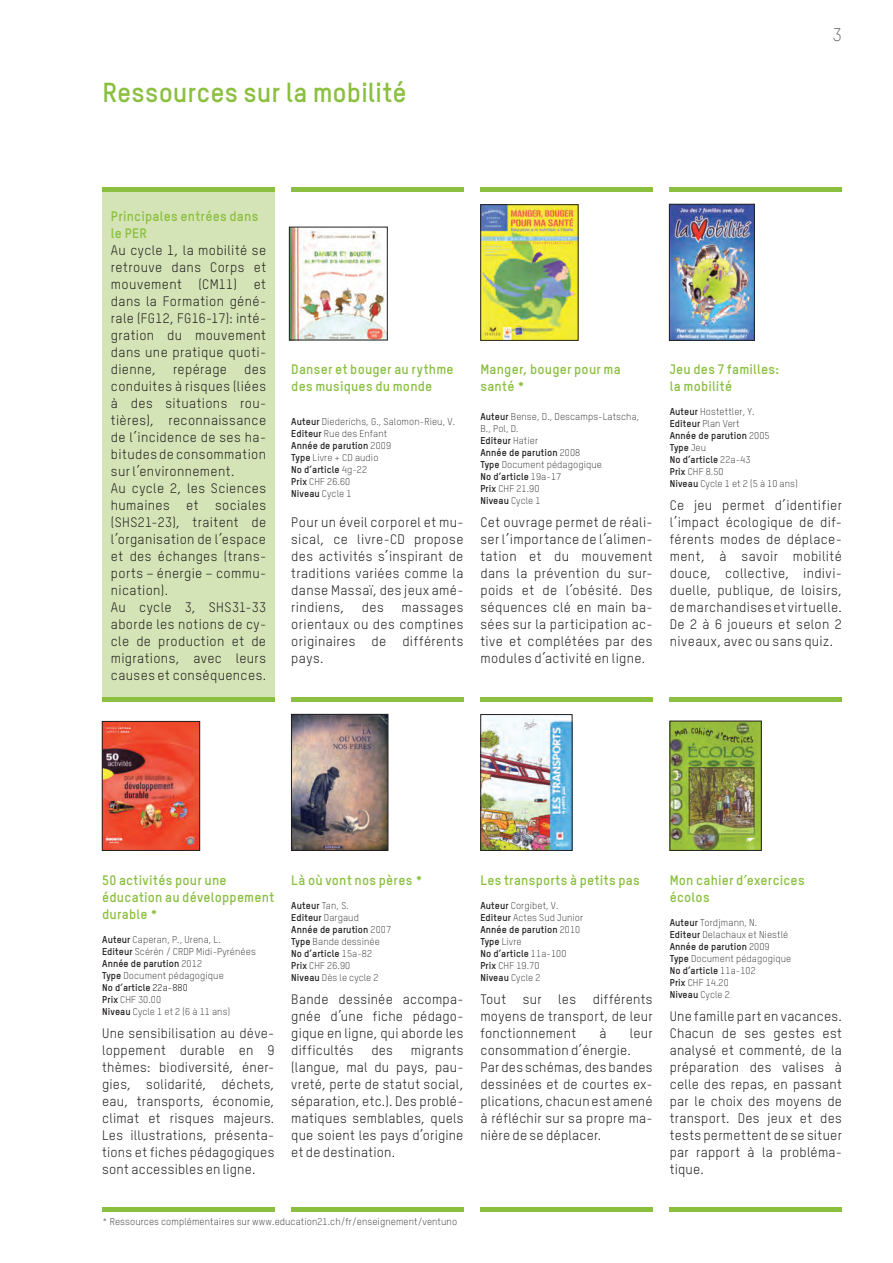
<style>
.page{position:relative;width:893px;height:1263px;background:#fff}
.page>*{position:absolute;margin:0;border:0;box-sizing:border-box;transform-origin:0 0}
.t1{font:700 27px "TSTARPRO";letter-spacing:.005em;color:#8abf3f}
.t2{font:300 18px "TSTARPRO";color:#57585a}
.t3{font:13.5px/17px "TSTARPRO";letter-spacing:.025em;color:#231f20;text-align:justify}
.t4{font:700 13.5px/17px "TSTARPRO";letter-spacing:.015em;color:#8abf3f}
.t5{font:300 9.75px/12px "TSTARPRO";letter-spacing:.01em;color:#231f20}
.s1{font-weight:700}
.s2{font-weight:400}
</style>
<div class="page">
<div style="left:102px;top:189px;width:173px;height:510px;background:#d4e4b6"></div>
<img style="left:291px;top:229px;width:94px;height:109px">
<img style="left:104px;top:723px;width:94px;height:126px">
<div style="left:102px;top:721px;width:98px;height:130px;border:1px solid #231f20"></div>
<img style="left:293px;top:716px;width:93px;height:133px">
<div style="left:291px;top:714px;width:97px;height:137px;border:1px solid #231f20"></div>
<hr style="left:102px;top:187px;width:172px;height:4px;background:#8abf3f">
<hr style="left:291px;top:187px;width:172px;height:4px;background:#8abf3f">
<div style="left:102px;top:697px;width:172px;height:5px;background:#8abf3f"></div>
<div style="left:291px;top:697px;width:172px;height:5px;background:#8abf3f"></div>
<hr style="left:480px;top:187px;width:173px;height:4px;background:#8abf3f">
<hr style="left:670px;top:187px;width:172px;height:4px;background:#8abf3f">
<div style="left:480px;top:697px;width:173px;height:5px;background:#8abf3f"></div>
<div style="left:670px;top:697px;width:172px;height:5px;background:#8abf3f"></div>
<hr style="left:102px;top:1208px;width:172px;height:4px;background:#8abf3f">
<hr style="left:291px;top:1208px;width:172px;height:4px;background:#8abf3f">
<hr style="left:480px;top:1208px;width:173px;height:4px;background:#8abf3f">
<hr style="left:670px;top:1208px;width:172px;height:4px;background:#8abf3f">
<img style="left:482px;top:206px;width:94px;height:133px">
<div style="left:480px;top:204px;width:98px;height:137px;border:1px solid #231f20"></div>
<img style="left:482px;top:716px;width:88px;height:133px">
<div style="left:480px;top:714px;width:92px;height:137px;border:1px solid #231f20"></div>
<img style="left:671px;top:206px;width:82px;height:133px">
<div style="left:669px;top:204px;width:86px;height:137px;border:1px solid #231f20"></div>
<img style="left:672px;top:723px;width:87px;height:126px">
<h1 class="t1" style="left:102px;top:75px;width:306px">Ressources sur la mobilité</h1>
<h2 class="t2" style="left:833px;top:24px;width:11px">3</h2>
<p class="t4" style="left:111px;top:207px;width:149px">Principales entrées dans le PER</p>
<p class="t3" style="left:111px;top:242px;width:157px">Au cycle 1, la mobilité se retrouve dans Corps et mouvement (CM11) et dans la Formation géné&shy;rale (FG12, FG16-17): inté&shy;gration du mouvement dans une pratique quoti&shy;dienne,</p>
<p class="t3" style="left:173px;top:361px;width:56px">repérage</p>
<p class="t3" style="left:111px;top:361px;width:157px;text-align:left;text-indent:133px">des conduites à risques (liées à des situations rou&shy;tières), reconnaissance de l’incidence de ses ha&shy;bitudes de consommation sur l’environnement.<br>Au cycle 2, les Sciences humaines et sociales (SHS21-23), traitent de l’organisation de l’espace et des échanges (trans&shy;ports – énergie – commu&shy;nication).<br>Au cycle 3, SHS31-33 aborde les notions de cy&shy;cle de production et de migrations, avec leurs causes et conséquences.</p>
<p class="t4" style="left:291px;top:361px;width:164px">Danser et bouger au rythme des musiques du monde</p>
<p class="t5" style="left:291px;top:415px;width:165px"><span class="s1">Auteur</span> Diederichs, G., Salomon-Rieu, V.<br><span class="s1">Editeur</span> Rue des Enfant<br><span class="s1">Année de parution</span> 2009<br><span class="s1">Type</span> Livre + CD audio<br><span class="s1">No d’article</span> 4g-22<br><span class="s1">Prix</span> CHF 26.60<br><span class="s1">Niveau</span> Cycle 1</p>
<p class="t3" style="left:291px;top:514px;width:174px">Pour un éveil corporel et mu&shy;sical, ce livre-CD propose des activités s’inspirant de traditions variées comme la danse Massaï, des jeux amé&shy;rindiens,</p>
<p class="t3" style="left:362px;top:599px;width:23px">des</p>
<p class="t3" style="left:291px;top:599px;width:174px;text-indent:110px">massages orientaux ou des comptines originaires de différents pays.</p>
<p class="t4" style="left:480px;top:361px;width:142px">Manger, bouger pour ma santé *</p>
<p class="t5" style="left:480px;top:411px;width:161px"><span class="s1">Auteur</span> Bense, D., Descamps-Latscha,<br>B., Pol, D.<br><span class="s1">Editeur</span> Hatier<br><span class="s1">Année de parution</span> 2008<br><span class="s1">Type</span> Document pédagogique<br><span class="s1">No d’article</span> 19a-17<br><span class="s1">Prix</span> CHF 21.90<br><span class="s1">Niveau</span> Cycle 1</p>
<p class="t3" style="left:480px;top:514px;width:174px">Cet ouvrage permet de réali&shy;ser l’importance de l’alimen&shy;tation et du mouvement dans la prévention du sur&shy;poids et de l’obésité. Des séquences clé en main ba&shy;sées sur la participation ac&shy;tive et complétées par des modules d’activité en ligne.</p>
<p class="t4" style="left:670px;top:361px;width:111px">Jeu des 7 familles: la mobilité</p>
<p class="t5" style="left:670px;top:406px;width:130px"><span class="s1">Auteur</span> Hostettler, Y.<br><span class="s1">Editeur</span> Plan Vert<br><span class="s1">Année de parution</span> 2005<br><span class="s1">Type</span> Jeu<br><span class="s1">No d’article</span> 22a-43<br><span class="s1">Prix</span> CHF 8.50<br><span class="s1">Niveau</span> Cycle 1 et 2 (5 à 10 ans)</p>
<p class="t3" style="left:670px;top:497px;width:174px">Ce jeu permet d’identifier l’impact écologique de dif&shy;férents modes de déplace&shy;ment, à savoir mobilité douce, collective, indivi&shy;duelle, publique, de loisirs, de marchandises et virtuelle.<br>De 2 à 6 joueurs et selon 2 niveaux, avec ou sans quiz.</p>
<p class="t4" style="left:102px;top:871px;width:174px">50 activités pour une éducation au développement durable *</p>
<p class="t5" style="left:102px;top:933px;width:155px"><span class="s1">Auteur</span> Caperan, P., Urena, L.<br><span class="s1">Editeur</span> Scérén / CRDP Midi-Pyrénées<br><span class="s1">Année de parution</span> 2012<br><span class="s1">Type</span> Document pédagogique<br><span class="s1">No d’article</span> <span class="s2">22a-880<br></span><span class="s1">Prix</span> CHF 30.00<br><span class="s1">Niveau</span> Cycle 1 et 2 (6 à 11 ans)</p>
<p class="t3" style="left:102px;top:1024px;width:174px">Une sensibilisation au déve&shy;loppement durable en 9 thèmes: biodiversité, éner&shy;gies, solidarité, déchets, eau, transports, économie, climat et risques majeurs.<br>Les illustrations, présenta&shy;tions et fiches pédagogiques sont accessibles en ligne.</p>
<p class="t4" style="left:291px;top:871px;width:133px">Là où vont nos pères *</p>
<p class="t5" style="left:291px;top:899px;width:101px"><span class="s1">Auteur</span> Tan, S.<br><span class="s1">Editeur</span> Dargaud<br><span class="s1">Année de parution</span> 2007<br><span class="s1">Type</span> Bande dessinée<br><span class="s1">No d’article</span> 15a-82<br><span class="s1">Prix</span> CHF 26.90<br><span class="s1">Niveau</span> Dès le cycle 2</p>
<p class="t3" style="left:291px;top:990px;width:174px">Bande dessinée accompa&shy;gnée d’une fiche pédago&shy;gique en ligne, qui aborde les difficultés</p>
<p class="t3" style="left:291px;top:1041px;width:174px;text-indent:120px">migrants (langue, mal du pays, pau&shy;vreté, perte de statut social, séparation, etc.). Des problé&shy;matiques semblables, quels que soient les pays d’origine et de destination.</p>
<p class="t3" style="left:371px;top:1041px;width:23px">des</p>
<p class="t5" style="left:102px;top:1215px;width:356px">* Ressources complémentaires sur www.education21.ch/fr/enseignement/ventuno</p>
<p class="t4" style="left:480px;top:871px;width:161px">Les transports à petits pas</p>
<p class="t5" style="left:480px;top:899px;width:104px"><span class="s1">Auteur</span> Corgibet, V.<br><span class="s1">Editeur</span> Actes Sud Junior<br><span class="s1">Année de parution</span> 2010<br><span class="s1">Type</span> Livre<br><span class="s1">No d’article</span> 11a-100<br><span class="s1">Prix</span> CHF 19.70<br><span class="s1">Niveau</span> Cycle 2</p>
<p class="t3" style="left:480px;top:990px;width:174px">Tout sur les différents moyens de transport, de leur fonctionnement</p>
<p class="t3" style="left:599px;top:1024px;width:9px">à</p>
<p class="t3" style="left:480px;top:1024px;width:174px;text-align:left;text-indent:149px">leur consommation d’énergie.<br>Par des schémas, des bandes dessinées et de courtes ex&shy;plications, chacun est amené à réfléchir sur sa propre ma&shy;nière de se déplacer.</p>
<p class="t4" style="left:670px;top:871px;width:136px">Mon cahier d’exercices écolos</p>
<p class="t5" style="left:670px;top:916px;width:123px"><span class="s1">Auteur</span> Tordjmann, N.<br><span class="s1">Editeur</span> Delachaux et Niestlé<br><span class="s1">Année de parution</span> 2009<br><span class="s1">Type</span> Document pédagogique<br><span class="s1">No d’article</span> 11a-102<br><span class="s1">Prix</span> CHF 14.20<br><span class="s1">Niveau</span> Cycle 2</p>
<p class="t3" style="left:670px;top:1007px;width:174px">Une famille part en vacances.<br>Chacun de ses gestes est analysé et commenté, de la préparation des valises à celle des repas, en passant par le choix des moyens de transport. Des jeux et des tests permettent de se situer par rapport à la probléma&shy;tique.</p>
</div>
